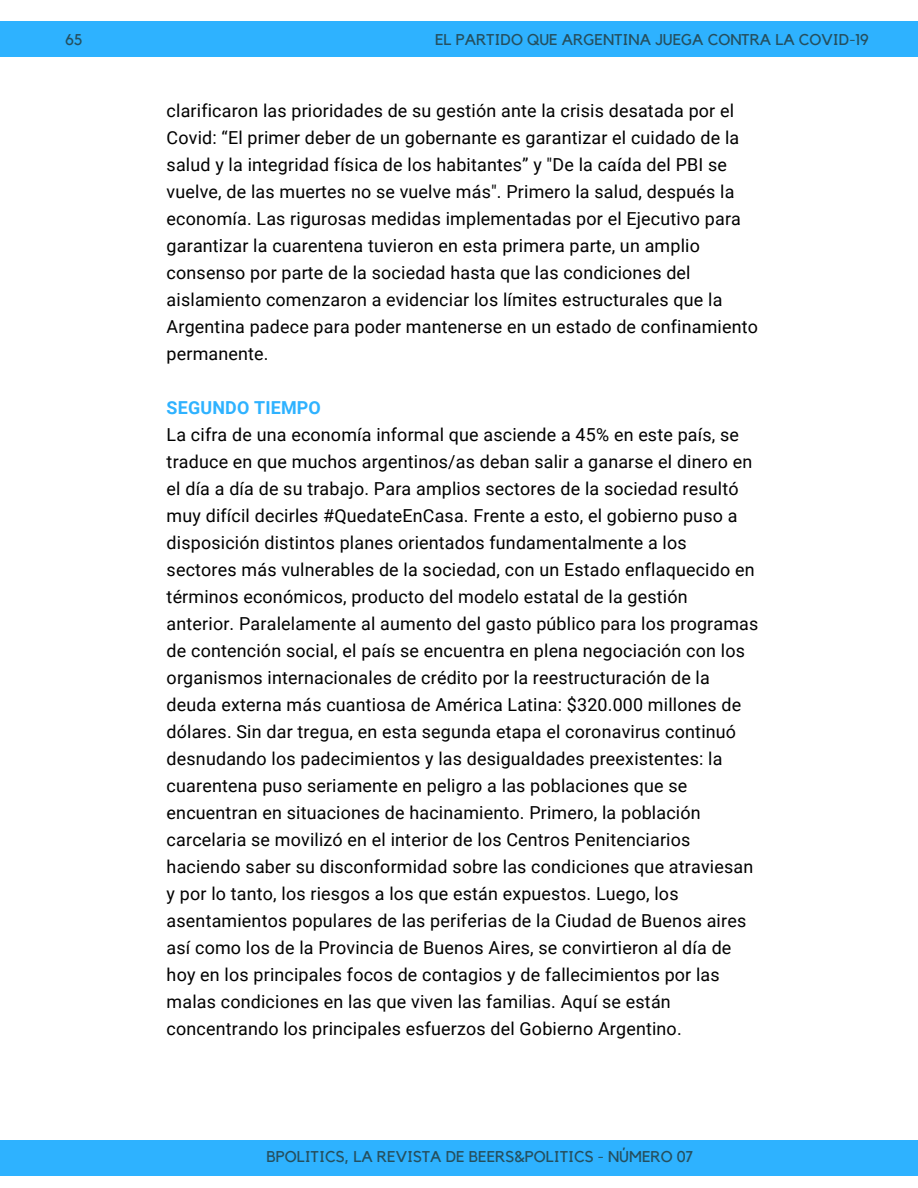
<style>
.page{position:relative;width:918px;height:1188px;background:#fff}
.page>*{position:absolute;margin:0;border:0;box-sizing:border-box;transform-origin:0 0}
.t1{font:17.85px/27px "Roboto";letter-spacing:.01em;color:#000}
.t2{font:700 17.85px "Roboto";letter-spacing:.01em;color:#2eb2ff}
.t3{font:15.6px "Kollektif";color:#254f5e}
</style>
<div class="page">
<div style="left:0;top:21px;width:918px;height:35px;background:#2eb2ff"></div>
<div style="left:0;top:1140px;width:918px;height:35px;background:#2eb2ff"></div>
<p class="t3" style="left:65px;top:33px;width:19px">65</p>
<p class="t3" style="left:435px;top:32px;width:435px">EL PARTIDO QUE ARGENTINA JUEGA CONTRA LA COVID-19</p>
<p class="t1" style="left:167px;top:97px;width:593px">clarificaron las prioridades de su gestión ante la crisis desatada por el Covid: “El primer deber de un gobernante es garantizar el cuidado de la salud y la integridad física de los habitantes” y "De la caída del PBI se vuelve, de las muertes no se vuelve más". Primero la salud, después la economía. Las rigurosas medidas implementadas por el Ejecutivo para garantizar la cuarentena tuvieron en esta primera parte, un amplio consenso por parte de la sociedad hasta que las condiciones del aislamiento comenzaron a evidenciar los límites estructurales que la Argentina padece para poder mantenerse en un estado de confinamiento permanente.</p>
<p class="t2" style="left:167px;top:397px;width:156px">SEGUNDO TIEMPO</p>
<p class="t1" style="left:167px;top:421px;width:593px">La cifra de una economía informal que asciende a 45% en este país, se traduce en que muchos argentinos/as deban salir a ganarse el dinero en el día a día de su trabajo. Para amplios sectores de la sociedad resultó muy difícil decirles #QuedateEnCasa. Frente a esto, el gobierno puso a disposición distintos planes orientados fundamentalmente a los sectores más vulnerables de la sociedad, con un Estado enflaquecido en términos económicos, producto del modelo estatal de la gestión anterior. Paralelamente al aumento del gasto público para los programas de contención social, el país se encuentra en plena negociación con los organismos internacionales de crédito por la reestructuración de la deuda externa más cuantiosa de América Latina: $320.000 millones de dólares. Sin dar tregua, en esta segunda etapa el coronavirus continuó desnudando los padecimientos y las desigualdades preexistentes: la cuarentena puso seriamente en peligro a las poblaciones que se encuentran en situaciones de hacinamiento. Primero, la población carcelaria se movilizó en el interior de los Centros Penitenciarios haciendo saber su disconformidad sobre las condiciones que atraviesan y por lo tanto, los riesgos a los que están expuestos. Luego, los asentamientos populares de las periferias de la Ciudad de Buenos aires así como los de la Provincia de Buenos Aires, se convirtieron al día de hoy en los principales focos de contagios y de fallecimientos por las malas condiciones en las que viven las familias. Aquí se están concentrando los principales esfuerzos del Gobierno Argentino.</p>
<p class="t3" style="left:267px;top:1149px;width:428px">BPOLITICS, LA REVISTA DE BEERS&amp;POLITICS - NÚMERO 07</p>
</div>
